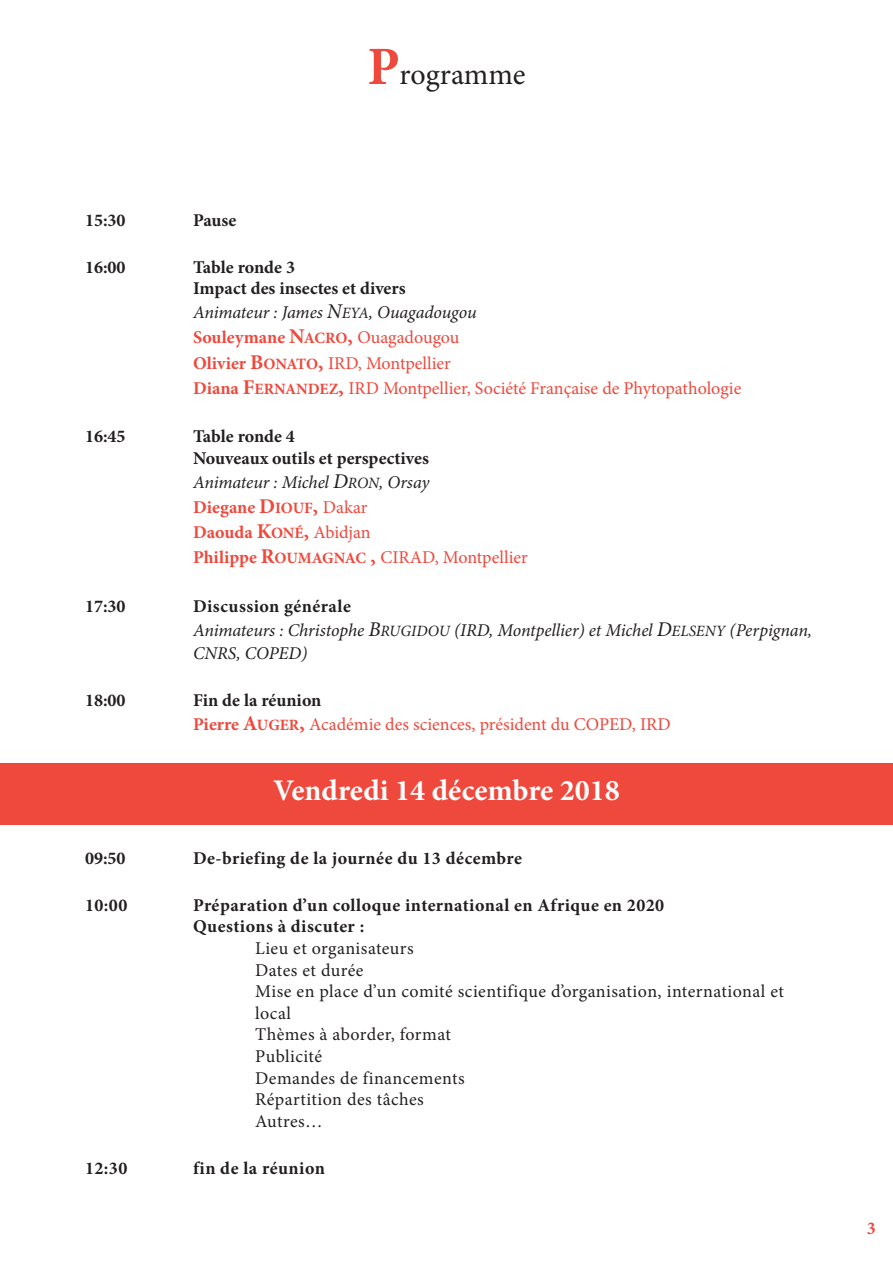
<style>
.page{position:relative;width:893px;height:1263px;background:#fff}
.page>*{position:absolute;margin:0;border:0;box-sizing:border-box;transform-origin:0 0}
.t1{font:700 30px "Minion Pro";color:#fff}
.t2{font:30px "Minion Pro";color:#231f20}
.t3{font:18px/25.2px "Minion Pro";color:#ef483c}
.t4{font:700 18px/21.6px "Minion Pro";letter-spacing:.015em;color:#231f20}
.t5{font:18px/21.6px "Minion Pro";letter-spacing:.025em;color:#231f20}
.t6{font:italic 18px/23.4px "Minion Pro";letter-spacing:-.005em;color:#231f20}
.t7{font:700 18px/21.6px "Minion Pro";letter-spacing:-.005em;color:#231f20}
.t8{font:700 18px "Minion Pro";color:#ef483c}
.s1{font-weight:700;font-size:54px;color:#ef483c}
.s2{font-style:italic;color:#231f20}
.s3{font-style:italic;font-size:21px;color:#231f20}
.s4{font-style:italic;font-size:15.75px;color:#231f20}
.s5{font-weight:700}
.s6{font-weight:700;font-size:21px}
.s7{font-weight:700;font-size:15.75px}
.s8{font-weight:700;font-style:normal}
.s9{font-size:21px}
.s10{font-size:15.75px}
.s11{font-weight:700;color:#231f20}
</style>
<div class="page">
<hr style="left:0;top:132px;width:1px;height:62px;background:#ef483c">
<div style="left:0;top:763px;width:893px;height:62px;background:#ef483c"></div>
<h1 class="t2" style="left:367px;top:63px;width:160px"><span class="s1">P</span>rogramme</h1>
<p class="t4" style="left:85px;top:211px;width:42px">15:30</p>
<p class="t4" style="left:193px;top:211px;width:45px">Pause</p>
<p class="t4" style="left:85px;top:258px;width:42px">16:00</p>
<p class="t4" style="left:193px;top:258px;width:214px">table ronde 3<br>Impact des insectes et divers</p>
<p class="t3" style="left:193px;top:301px;width:550px"><span class="s2">Animateur : James</span> <span class="s3">N</span><span class="s4">EYA</span><span class="s2">, Ouagadougou<br></span><span class="s5">Souleymane</span> <span class="s6">n</span><span class="s7">ACrO</span><span class="s6">,</span> Ouagadougou<br><span class="s5">Olivier</span> <span class="s6">B</span><span class="s7">OnAtO</span><span class="s6">,</span> IRD, Montpellier<br><span class="s5">Diana</span> <span class="s6">F</span><span class="s7">ErnAnDEz</span><span class="s6">,</span> IRD Montpellier, Société Française de Phytopathologie</p>
<p class="t4" style="left:85px;top:427px;width:42px">16:45</p>
<p class="t7" style="left:193px;top:427px;width:237px">table ronde 4<br>nouveaux outils et perspectives</p>
<p class="t3" style="left:193px;top:471px;width:336px"><span class="s2">Animateur : Michel</span> <span class="s3">D</span><span class="s4">RON</span><span class="s2">, Orsay<br></span><span class="s5">Diegane</span> <span class="s6">D</span><span class="s7">IOuF</span><span class="s6">,</span> Dakar<br><span class="s5">Daouda</span> <span class="s6">K</span><span class="s7">Oné</span><span class="s6">,</span> Abidjan<br><span class="s5">Philippe</span> <span class="s6">r</span><span class="s7">OuMAGnAC</span> <span class="s6">,</span> CIRAD, Montpellier</p>
<p class="t4" style="left:85px;top:597px;width:42px">17:30</p>
<p class="t6" style="left:193px;top:596px;width:621px"><span class="s8">Discussion générale<br></span>Animateurs : Christophe <span class="s9">B</span><span class="s10">RUGIDOU</span> (IRD, Montpellier) et Michel <span class="s9">D</span><span class="s10">ELSENY</span> (Perpignan,<br>CNRS, COPED)</p>
<p class="t4" style="left:85px;top:691px;width:42px">18:00</p>
<p class="t3" style="left:193px;top:690px;width:479px;line-height:23.9px"><span class="s11">Fin de la réunion<br></span><span class="s5">Pierre</span> <span class="s6">A</span><span class="s7">uGEr</span><span class="s6">,</span> Académie des sciences, président du COPED, IRD</p>
<h1 class="t1" style="left:273px;top:779px;width:348px">Vendredi 14 décembre 2018</h1>
<p class="t4" style="left:85px;top:848px;width:42px">09:50</p>
<p class="t4" style="left:193px;top:848px;width:330px">De-briefing de la journée du 13 décembre</p>
<p class="t4" style="left:85px;top:896px;width:44px">10:00</p>
<p class="t4" style="left:193px;top:896px;width:473px">Préparation d’un colloque international en Afrique en 2020<br>Questions à discuter :</p>
<p class="t5" style="left:255px;top:939px;width:530px">Lieu et organisateurs<br>Dates et durée<br>Mise en place d’un comité scientifique d’organisation, international et local<br>Thèmes à aborder, format<br>Publicité<br>Demandes de financements<br>Répartition des tâches<br>Autres…</p>
<p class="t4" style="left:85px;top:1159px;width:44px">12:30</p>
<p class="t4" style="left:193px;top:1159px;width:133px">fin de la réunion</p>
<p class="t8" style="left:867px;top:1221px;width:10px">3</p>
</div>
